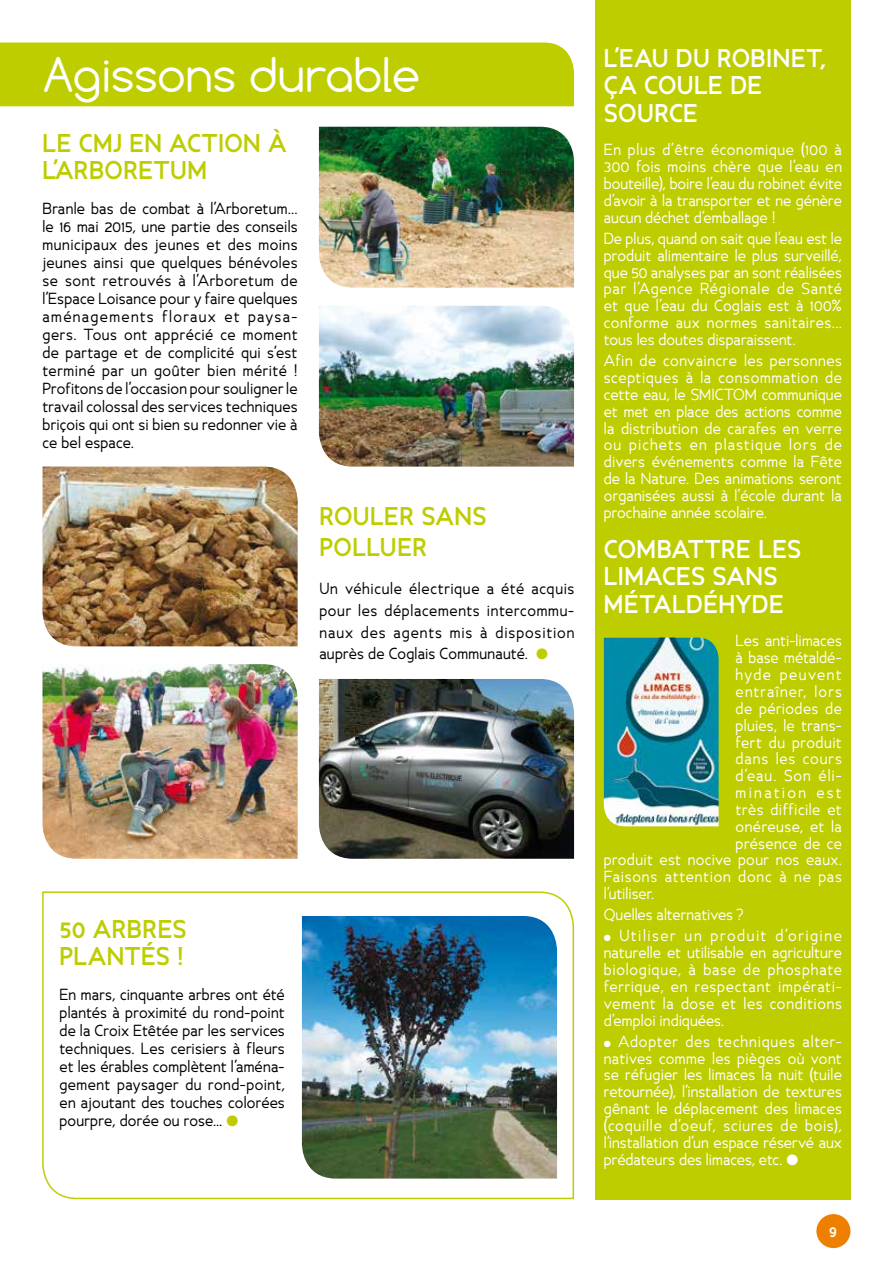
<style>
.page{position:relative;width:893px;height:1263px;background:#fff}
.page>*{position:absolute;margin:0;border:0;box-sizing:border-box;transform-origin:0 0}
.t1{font:45px "Comfortaa";color:#fff}
.t2{font:700 24px/27.3px "Ancillary";letter-spacing:.01em;color:#fff}
.t3{font:700 24px/27px "Ancillary";letter-spacing:.01em;color:#bdcd00}
.t4{font:15px/16.8px "Ancillary";letter-spacing:.01em;color:#fff;text-align:justify}
.t5{font:15px/18px "Ancillary";letter-spacing:.015em;color:#000;text-align:justify}
.t6{font:15px "Ancillary";letter-spacing:.045em;color:#fff}
.t7{font:15px "Ancillary";letter-spacing:.03em;color:#fff}
.t8{font:15px "Ancillary";letter-spacing:.06em;color:#fff}
.t9{font:15px "Ancillary";letter-spacing:.075em;color:#fff}
.t10{font:15px "Ancillary";letter-spacing:.035em;color:#fff}
.t11{font:15px "Ancillary";letter-spacing:.095em;color:#fff}
.t12{font:15px "Ancillary";letter-spacing:.145em;color:#fff}
.t13{font:700 15px "Ancillary";color:#fff}
.s1{color:#bdcd00}
</style>
<div class="page">
<div style="left:816px;top:1214px;width:34px;height:34px;background:#ee7f00;border-radius:50%"></div>
<svg style="left:42px;top:891px;width:533px;height:309px"></svg>
<div style="left:0;top:43px;width:574px;height:63px;background:#bdcd00"></div>
<img style="left:319px;top:127px;width:255px;height:161px">
<div style="left:595px;top:0;width:255px;height:1199px;background:#bdcd00"></div>
<img style="left:302px;top:916px;width:255px;height:262px">
<img style="left:604px;top:637px;width:115px;height:189px">
<img style="left:43px;top:467px;width:255px;height:179px">
<img style="left:319px;top:306px;width:255px;height:161px">
<img style="left:43px;top:664px;width:255px;height:195px">
<img style="left:319px;top:679px;width:255px;height:180px">
<h1 class="t1" style="left:43px;top:46px;width:379px">Agissons durable</h1>
<h2 class="t3" style="left:43px;top:129px;width:246px">LE CMJ EN ACTION À<br>L’ARBORETUM</h2>
<p class="t5" style="left:43px;top:199px;width:257px">Branle bas de combat à l’Arboretum… le 16 mai 2015, une partie des conseils municipaux des jeunes et des moins jeunes ainsi que quelques bénévoles se sont retrouvés à l’Arboretum de l’Espace Loisance pour y faire quelques aménagements floraux et paysa&shy;gers. Tous ont apprécié ce moment de partage et de complicité qui s’est terminé par un goûter bien mérité !<br>Profitons de l’occasion pour souligner le travail colossal des services techniques briçois qui ont si bien su redonner vie à ce bel espace.</p>
<h2 class="t3" style="left:319px;top:501px;width:169px;line-height:30.6px">ROULER SANS<br>POLLUER</h2>
<p class="t5" style="left:319px;top:578px;width:257px;line-height:21.6px">Un véhicule électrique a été acquis pour les déplacements intercommu&shy;naux des agents mis à disposition auprès de Coglais Communauté. <span class="s1">●</span></p>
<h2 class="t3" style="left:60px;top:915px;width:129px">50 ARBRES<br>PLANTÉS !</h2>
<p class="t5" style="left:60px;top:985px;width:227px">En mars, cinquante arbres ont été plantés à proximité du rond-point de la Croix Etêtée par les services techniques. Les cerisiers à fleurs et les érables complètent l’aména&shy;gement paysager du rond-point, en ajoutant des touches colorées pourpre, dorée ou rose... <span class="s1">●</span></p>
<h2 class="t2" style="left:604px;top:44px;width:224px">L’EAU DU ROBINET,<br>ÇA COULE DE<br>SOURCE</h2>
<p class="t4" style="left:604px;top:142px;width:240px">En plus d’être économique (100 à 300 fois moins chère que l’eau en bouteille), boire l’eau du robinet évite d’avoir à la transporter et ne génère aucun déchet d’emballage !</p>
<p class="t4" style="left:604px;top:230px;width:240px">De plus, quand on sait que l’eau est le produit alimentaire le plus surveillé, que 50 analyses par an sont réalisées par l’Agence Régionale de Santé et que l’eau du Coglais est à 100% conforme aux normes sanitaires... tous les doutes disparaissent.</p>
<p class="t4" style="left:604px;top:352px;width:240px">Afin de convaincre les personnes sceptiques à la consommation de cette eau, le SMICTOM communique et met en place des actions comme la distribution de carafes en verre ou pichets en plastique lors de divers événements comme la Fête de la Nature. Des animations seront organisées aussi à l’école durant la prochaine année scolaire.</p>
<h2 class="t2" style="left:604px;top:535px;width:199px">COMBATTRE LES<br>LIMACES SANS<br>MÉTALDÉHYDE</h2>
<p class="t4" style="left:736px;top:632px;width:108px">Les anti-limaces</p>
<p class="t4" style="left:736px;top:649px;width:108px">à base métaldé-</p>
<p class="t11" style="left:736px;top:665px;width:108px">hyde peuvent</p>
<p class="t9" style="left:736px;top:682px;width:108px">entraîner, lors</p>
<p class="t7" style="left:736px;top:698px;width:108px">de périodes de</p>
<p class="t4" style="left:736px;top:717px;width:108px">pluies, le trans-</p>
<p class="t10" style="left:736px;top:732px;width:108px">fert du produit</p>
<p class="t8" style="left:736px;top:749px;width:108px">dans les cours</p>
<p class="t8" style="left:736px;top:766px;width:108px">d’eau. Son éli-</p>
<p class="t12" style="left:736px;top:783px;width:108px">mination est</p>
<p class="t4" style="left:736px;top:801px;width:108px">très difficile et</p>
<p class="t7" style="left:736px;top:816px;width:108px">onéreuse, et la</p>
<p class="t4" style="left:736px;top:835px;width:108px">présence de ce</p>
<p class="t4" style="left:604px;top:851px;width:240px">produit est nocive pour nos eaux.</p>
<p class="t6" style="left:604px;top:867px;width:240px">Faisons attention donc à ne pas</p>
<p class="t4" style="left:604px;top:885px;width:52px">l’utiliser.</p>
<p class="t4" style="left:604px;top:906px;width:141px">Quelles alternatives ?</p>
<p class="t4" style="left:604px;top:927px;width:240px">● Utiliser un produit d’origine naturelle et utilisable en agriculture biologique, à base de phosphate ferrique, en respectant impérati&shy;vement la dose et les conditions d’emploi indiquées.</p>
<p class="t4" style="left:604px;top:1033px;width:240px">● Adopter des techniques alter&shy;natives comme les pièges où vont se réfugier les limaces la nuit (tuile retournée), l’installation de textures gênant le déplacement des limaces (coquille d’oeuf, sciures de bois), l’installation d’un espace réservé aux prédateurs des limaces, etc. ●</p>
<p class="t13" style="left:829px;top:1221px;width:9px">9</p>
</div>
